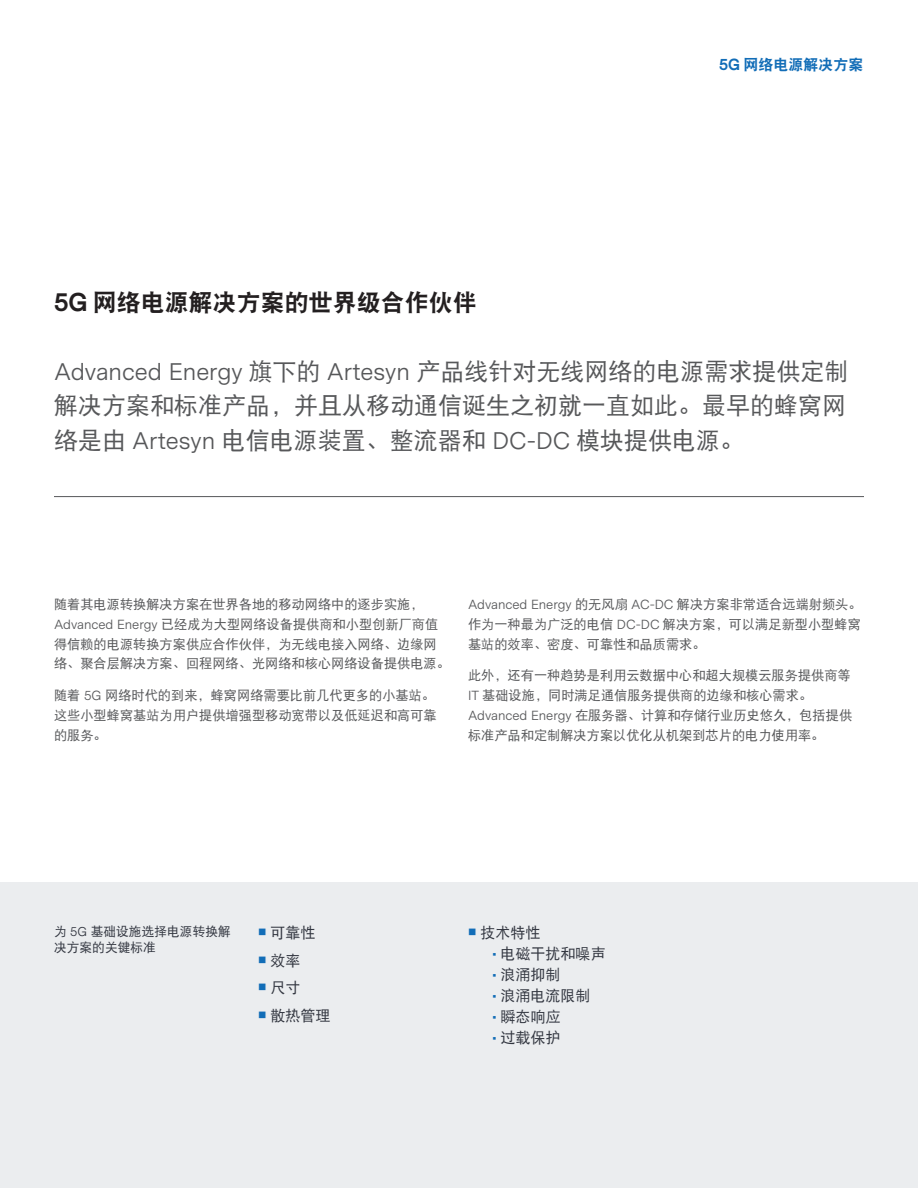
<style>
.page{position:relative;width:918px;height:1188px;background:#fff}
.page>*{position:absolute;margin:0;border:0;box-sizing:border-box;transform-origin:0 0}
.t1{font:24px/34.5px "DFP Hei W5";color:#57585a}
.t2{font:24px "Messina Sans";color:#57585a}
.t3{font:24px "DFP Hei W9";color:#231f20}
.t4{font:15px "DFP Hei W5";color:#323640}
.t5{font:15px "DFP Hei W9";color:#126db7}
.t6{font:13.2px/19.8px "DFP Hei W5";color:#57585a}
.t7{font:13.2px "Messina Sans";color:#57585a}
.t8{font:12.75px/16.5px "DFP Hei W5";color:#323640}
.s1{font-family:"Messina Sans";font-weight:700}
.s2{font-family:"DFP Hei W5"}
.s3{font-family:"Messina Sans"}
.s4{color:#126db7}
</style>
<div class="page">
<div style="left:0;top:882px;width:918px;height:306px;background:#ebedef"></div>
<hr style="left:54px;top:496px;width:810px;height:1px;background:#57585a">
<h1 class="t3" style="left:54px;top:289px;width:424px"><span class="s1">5G</span> 网络电源解决方案的世界级合作伙伴</h1>
<p class="t5" style="left:719px;top:57px;width:146px"><span class="s1">5G</span> 网络电源解决方案</p>
<h1 class="t2" style="left:54px;top:357px;width:796px">Advanced Energy <span class="s2">旗下的</span> Artesyn <span class="s2">产品线针对无线网络的电源需求提供定制</span></h1>
<h1 class="t1" style="left:54px;top:388px;width:793px">解决方案和标准产品，并且从移动通信诞生之初就一直如此。最早的蜂窝网络是由 <span class="s3">Artesyn</span> 电信电源装置、整流器和 <span class="s3">DC-DC</span> 模块提供电源。</h1>
<p class="t6" style="left:54px;top:594px;width:397px">随着其电源转换解决方案在世界各地的移动网络中的逐步实施，<span class="s3">Advanced Energy</span> 已经成为大型网络设备提供商和小型创新厂商值得信赖的电源转换方案供应合作伙伴，为无线电接入网络、边缘网络、聚合层解决方案、回程网络、光网络和核心网络设备提供电源。</p>
<p class="t6" style="left:54px;top:685px;width:384px">随着 <span class="s3">5G</span> 网络时代的到来，蜂窝网络需要比前几代更多的小基站。这些小型蜂窝基站为用户提供增强型移动宽带以及低延迟和高可靠的服务。</p>
<p class="t7" style="left:468px;top:597px;width:395px">Advanced Energy <span class="s2">的无风扇</span> AC-DC <span class="s2">解决方案非常适合远端射频头。</span></p>
<p class="t6" style="left:468px;top:614px;width:394px">作为一种最为广泛的电信 <span class="s3">DC-DC</span> 解决方案，可以满足新型小型蜂窝基站的效率、密度、可靠性和品质需求。</p>
<p class="t6" style="left:468px;top:665px;width:386px">此外，还有一种趋势是利用云数据中心和超大规模云服务提供商等<span class="s3">IT</span> 基础设施，同时满足通信服务提供商的边缘和核心需求。<span class="s3">Advanced Energy</span> 在服务器、计算和存储行业历史悠久，包括提供标准产品和定制解决方案以优化从机架到芯片的电力使用率。</p>
<p class="t8" style="left:54px;top:923px;width:178px">为 <span class="s3">5G</span> 基础设施选择电源转换解决方案的关键标准</p>
<p class="t4" style="left:258px;top:924px;width:59px"><span class="s4">■</span> 可靠性</p>
<p class="t4" style="left:258px;top:952px;width:44px"><span class="s4">■</span> 效率</p>
<p class="t4" style="left:258px;top:980px;width:44px"><span class="s4">■</span> 尺寸</p>
<p class="t4" style="left:258px;top:1008px;width:74px"><span class="s4">■</span> 散热管理</p>
<p class="t4" style="left:468px;top:924px;width:74px"><span class="s4">■</span> 技术特性</p>
<p class="t4" style="left:493px;top:945px;width:114px"><sup>■</sup> 电磁干扰和噪声</p>
<p class="t4" style="left:493px;top:966px;width:69px"><sup>■</sup> 浪涌抑制</p>
<p class="t4" style="left:493px;top:987px;width:99px"><sup>■</sup> 浪涌电流限制</p>
<p class="t4" style="left:493px;top:1008px;width:69px"><sup>■</sup> 瞬态响应</p>
<p class="t4" style="left:493px;top:1029px;width:69px"><sup>■</sup> 过载保护</p>
</div>
